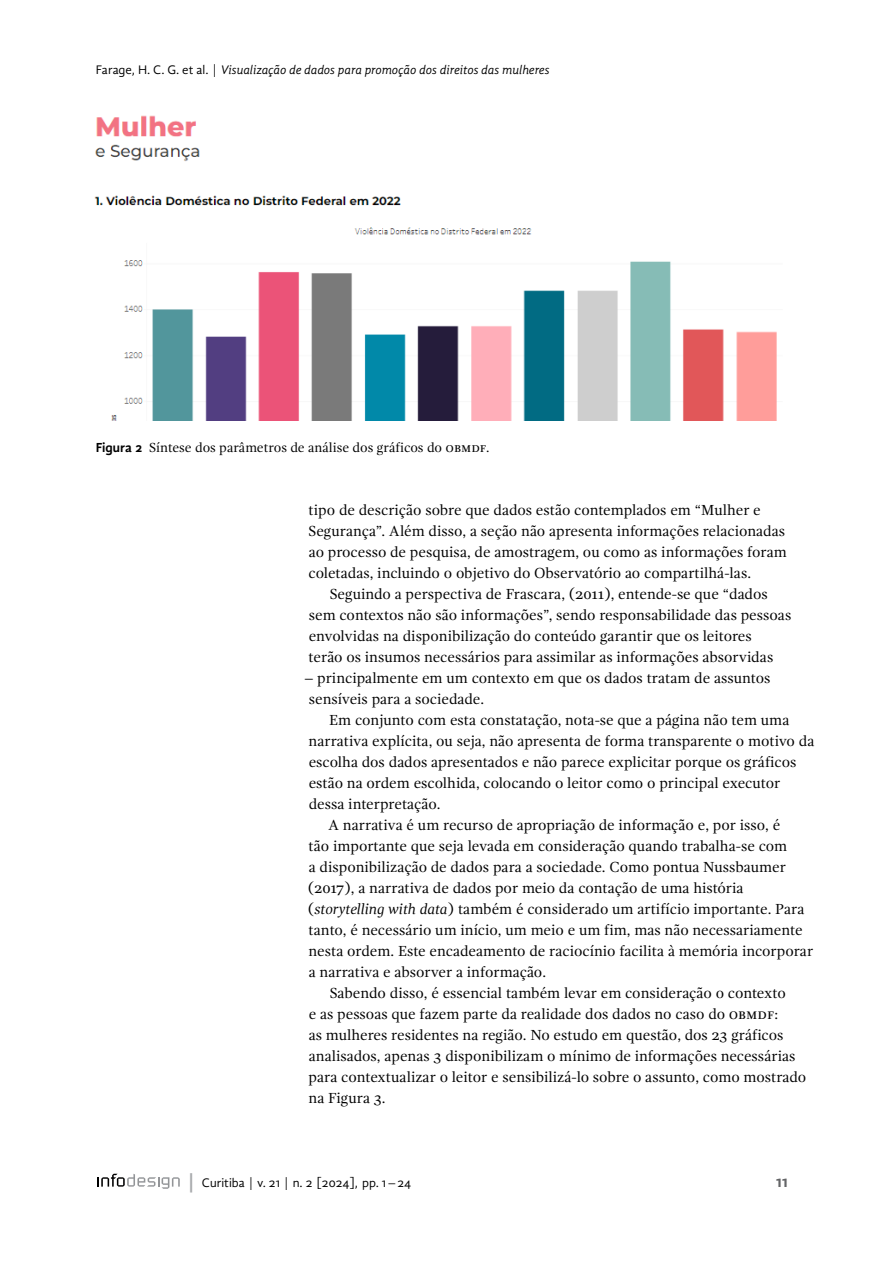
<style>
.page{position:relative;width:893px;height:1263px;background:#fff}
.page>*{position:absolute;margin:0;border:0;box-sizing:border-box;transform-origin:0 0}
.t1{font:700 16.5px "Gandhi Sans";color:#636466}
.PT_Corpo_de_texto{font:15px/21px "Gandhi Serif";color:#000}
.PT_Corpo_de_texto_Rec_1L_-5{font:15px/21px "Gandhi Serif";color:#000}
.t2{font:13.5px "Gandhi Serif";color:#000}
.t3{font:12.75px "Gandhi Sans Italic 2";letter-spacing:-.01em;color:#000}
.t4{font:12.75px "Gandhi Sans";color:#000}
.s1{font-family:"Gandhi Sans Regular 2"}
.s2{font-family:"Gandhi Sans";font-weight:700}
.s3{font-style:italic}
.s4{font-size:19.2px;color:#a7a9ac}
</style>
<div class="page">
<svg style="left:97px;top:1174px;width:83px;height:15px"></svg>
<img style="left:94px;top:115px;width:683px;height:305px">
<p class="t3" style="left:96px;top:62px;width:455px"><span class="s1">Farage, H. C. G. et al. |</span> Visualização de dados para promoção dos direitos das mulheres</p>
<p class="t2" style="left:96px;top:439px;width:395px"><span class="s2">Figura 2</span> Síntese dos parâmetros de análise dos gráficos do OBMDF.</p>
<p class="PT_Corpo_de_texto_Rec_1L_-5" style="left:309px;top:499px;width:480px">tipo de descrição sobre que dados estão contemplados em “Mulher e Segurança”. Além disso, a seção não apresenta informações relacionadas ao processo de pesquisa, de amostragem, ou como as informações foram coletadas, incluindo o objetivo do Observatório ao compartilhá-las.</p>
<p class="PT_Corpo_de_texto" style="left:309px;top:583px;width:484px;text-indent:21px">Seguindo a perspectiva de Frascara, (2011), entende-se que “dados sem contextos não são informações”, sendo responsabilidade das pessoas envolvidas na disponibilização do conteúdo garantir que os leitores<br>terão os insumos necessários para assimilar as informações absorvidas</p>
<p class="PT_Corpo_de_texto" style="left:304px;top:667px;width:467px">– principalmente em um contexto em que os dados tratam de assuntos sensíveis para a sociedade.</p>
<p class="PT_Corpo_de_texto" style="left:309px;top:709px;width:507px;text-indent:21px">Em conjunto com esta constatação, nota-se que a página não tem uma narrativa explícita, ou seja, não apresenta de forma transparente o motivo da escolha dos dados apresentados e não parece explicitar porque os gráficos estão na ordem escolhida, colocando o leitor como o principal executor dessa interpretação.</p>
<p class="PT_Corpo_de_texto" style="left:308px;top:814px;width:507px;text-indent:20px">A narrativa é um recurso de apropriação de informação e, por isso, é<br>tão importante que seja levada em consideração quando trabalha-se com<br>a disponibilização de dados para a sociedade. Como pontua Nussbaumer (2017), a narrativa de dados por meio da contação de uma história (<span class="s3">storytelling with data</span>) também é considerado um artifício importante. Para tanto, é necessário um início, um meio e um fim, mas não necessariamente nesta ordem. Este encadeamento de raciocínio facilita à memória incorporar a narrativa e absorver a informação.</p>
<p class="PT_Corpo_de_texto" style="left:309px;top:982px;width:499px;text-indent:21px">Sabendo disso, é essencial também levar em consideração o contexto<br>e as pessoas que fazem parte da realidade dos dados no caso do OBMDF:<br>as mulheres residentes na região. No estudo em questão, dos 23 gráficos analisados, apenas 3 disponibilizam o mínimo de informações necessárias para contextualizar o leitor e sensibilizá-lo sobre o assunto, como mostrado na Figura 3.</p>
<p class="t4" style="left:187px;top:1175px;width:226px"><span class="s4">|</span> Curitiba | v. 21 | n. 2 [2024], pp. 1–24</p>
<p class="t1" style="left:776px;top:1171px;width:14px">11</p>
</div>
